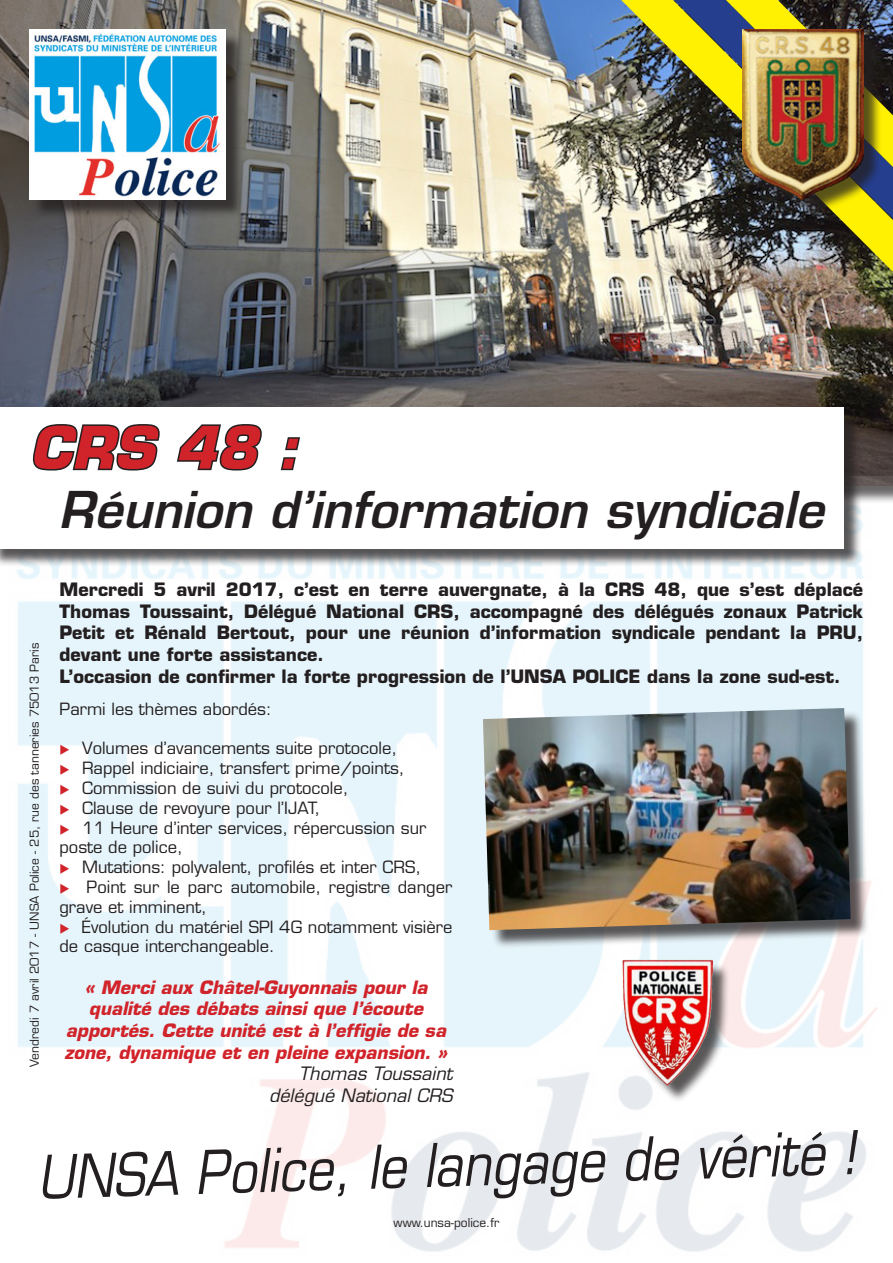
<style>
.page{position:relative;width:893px;height:1263px;background:#fff}
.page>*{position:absolute;margin:0;border:0;box-sizing:border-box;transform-origin:0 0}
.t1{font:italic 58.5px "Eurostile LT Std";color:#231f20;scale:.85 1}
.t2{font:italic 700 57px "Eurostile LT Std";color:#d1232a}
.t3{font:italic 600 49.5px "Eurostile LT Std";color:#231f20}
.t4{font:700 18px/21.6px "Eurostile LT Std";color:#231f20;text-align:justify}
.t5{font:italic 700 18px/21.6px "Eurostile LT Std";color:#d1232a;text-align:center}
.t6{font:italic 18px "Eurostile LT Std";color:#231f20}
.t7{font:16.5px/19.8px "Eurostile LT Std";color:#231f20}
.t8{font:12px "Eurostile LT Std";color:#231f20}
.s1{color:#d1232a}
</style>
<div class="page">
<img style="left:0;top:0;width:893px;height:477px">
<img style="left:16px;top:477px;width:877px;height:775px">
<div style="left:0;top:409px;width:862px;height:158px;background:#231f20;opacity:.75"></div>
<div style="left:0;top:407px;width:843px;height:142px;background:#fff"></div>
<div style="left:32px;top:32px;width:212px;height:186px;background:#231f20;opacity:.75"></div>
<img style="left:30px;top:30px;width:196px;height:170px">
<svg style="left:32px;top:424px;width:128px;height:47px"></svg>
<svg style="left:176px;top:424px;width:86px;height:47px"></svg>
<svg style="left:280px;top:437px;width:20px;height:34px"></svg>
<img style="left:621px;top:0;width:272px;height:272px">
<img style="left:674px;top:0;width:219px;height:219px">
<img style="left:726px;top:0;width:167px;height:167px">
<div style="left:745px;top:32px;width:137px;height:186px;background:#231f20;opacity:.75"></div>
<img style="left:743px;top:30px;width:120px;height:170px">
<div style="left:625px;top:962px;width:105px;height:141px;background:#231f20;opacity:.75"></div>
<img style="left:622px;top:959px;width:90px;height:127px">
<div style="left:486px;top:711px;width:383px;height:237px;background:#231f20;opacity:.75"></div>
<img style="left:483px;top:708px;width:368px;height:222px">
<p class="t2" style="left:30px;top:412px;width:270px">CRS 48 :</p>
<p class="t3" style="left:58px;top:479px;width:767px">Réunion d’information syndicale</p>
<p class="t8" style="left:27px;top:1067px;width:426px;rotate:-90deg">Vendredi 7 avril 2017 - UNSA Police - 25, rue des tanneries 75013 Paris</p>
<p class="t4" style="left:60px;top:579px;width:805px">Mercredi 5 avril 2017, c’est en terre auvergnate, à la CRS 48, que s’est déplacé Thomas Toussaint, Délégué National CRS, accompagné des délégués zonaux Patrick Petit et Rénald Bertout, pour une réunion d’information syndicale pendant la PRU, devant une forte assistance.</p>
<p class="t4" style="left:60px;top:665px;width:783px">L’occasion de confirmer la forte progression de l’UNSA POLICE dans la zone sud-est.</p>
<p class="t7" style="left:60px;top:699px;width:214px">Parmi les thèmes abordés:</p>
<p class="t7" style="left:60px;top:738px;width:339px"><span class="s1">◆</span> Volumes d’avancements suite protocole,</p>
<p class="t7" style="left:60px;top:758px;width:347px"><span class="s1">◆</span> Rappel indiciaire, transfert prime/points,</p>
<p class="t7" style="left:60px;top:778px;width:290px"><span class="s1">◆</span> Commission de suivi du protocole,</p>
<p class="t7" style="left:60px;top:798px;width:262px"><span class="s1">◆</span> Clause de revoyure pour l’IJAT,</p>
<p class="t7" style="left:60px;top:818px;width:368px"><span class="s1">◆</span> 11 Heure d’inter services, répercussion sur poste de police,</p>
<p class="t7" style="left:60px;top:857px;width:363px"><span class="s1">◆</span> Mutations: polyvalent, profilés et inter CRS,</p>
<p class="t7" style="left:60px;top:877px;width:394px"><span class="s1">◆</span> Point sur le parc automobile, registre danger grave et imminent,</p>
<p class="t7" style="left:60px;top:917px;width:394px"><span class="s1">◆</span> Évolution du matériel SPI 4G notamment visière de casque interchangeable.</p>
<p class="t5" style="left:64px;top:977px;width:385px">« Merci aux Châtel-Guyonnais pour la qualité des débats ainsi que l’écoute apportés. Cette unité est à l’effigie de sa zone, dynamique et en pleine expansion. »</p>
<p class="t6" style="left:299px;top:1063px;width:155px">Thomas Toussaint</p>
<p class="t6" style="left:269px;top:1084px;width:185px">délégué National CRS</p>
<p class="t1" style="left:36px;top:1144px;width:964px;rotate:-2deg">UNSA Police, le langage de vérité !</p>
<p class="t8" style="left:394px;top:1216px;width:107px">www.unsa-police.fr</p>
</div>
